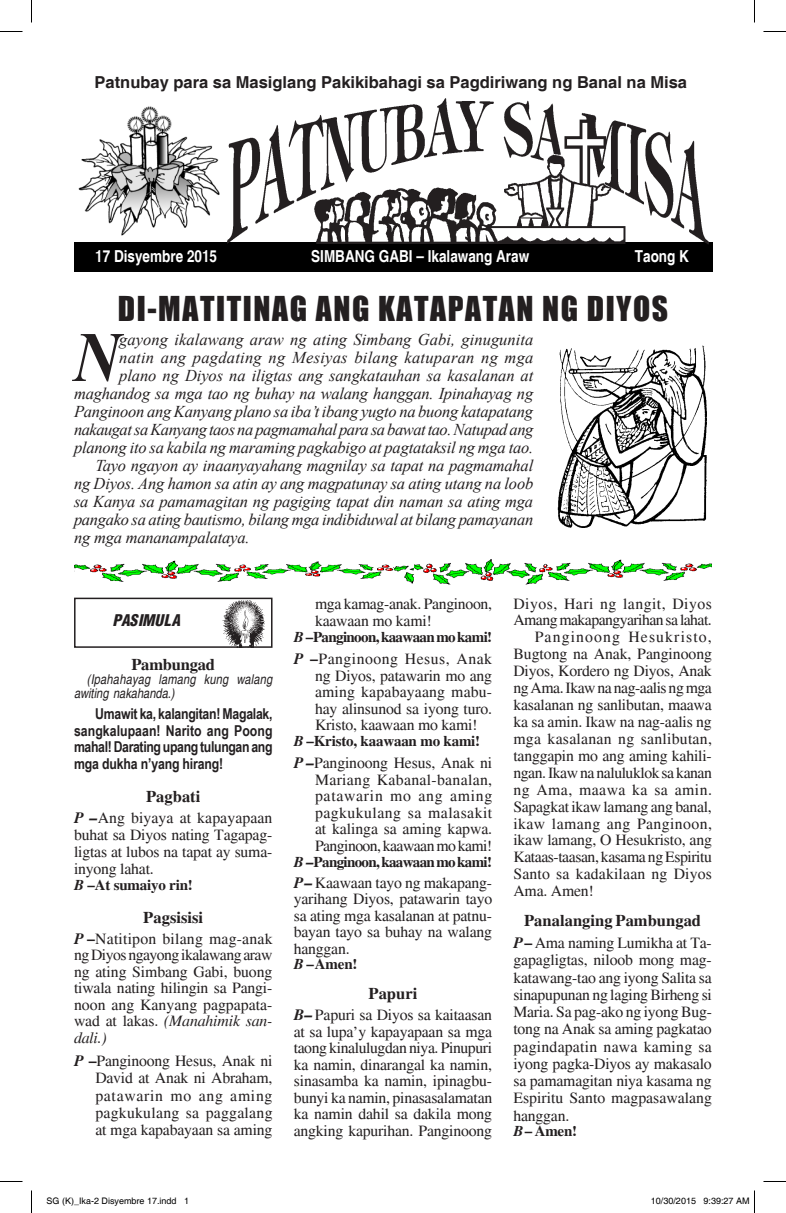
<style>
.page{position:relative;width:786px;height:1213px;background:#fff}
.page>*{position:absolute;margin:0;border:0;box-sizing:border-box;transform-origin:0 0}
.Introduction{font:italic 700 70.8px "Times New Roman";color:#231f20;scale:.9 1}
.heading_2{font:31.5px "Impact";letter-spacing:.05em;color:#231f20}
.Introduction-2{font:italic 16.5px/18px "Times New Roman";letter-spacing:-.015em;color:#231f20;text-align:right}
.t1{font:700 16.5px "Helvetica";color:#231f20}
.t2{font:700 condensed 16.5px "Helvetica";color:#fff}
.Title-Center{font:700 16.5px "Times";color:#231f20}
.Title_Centered{font:700 16.5px "Times";letter-spacing:-.01em;color:#231f20}
.P-Indent{font:15.75px/16.5px "Times";letter-spacing:-.015em;color:#231f20;text-align:justify}
.P-Indent-2{font:15.75px/16.5px "Times";letter-spacing:-.035em;color:#231f20}
.Icon-titles{font:15.75px "Switzerland Cond Black";letter-spacing:-.015em;color:#231f20}
.Text__Readings{font:700 15px/16.5px "Arial Narrow";letter-spacing:-.025em;color:#231f20;text-align:justify}
.B-indent{font:700 15px "Times";letter-spacing:-.04em;color:#231f20}
.B-indent-2{font:700 15px "Times";letter-spacing:-.015em;color:#231f20}
.B{font:700 15px "Times";letter-spacing:-.015em;color:#231f20}
.Catech_Notes{font:italic condensed 13.5px/14.2px "Helvetica";letter-spacing:.015em;color:#231f20}
.t3{font:9px "Helvetica";color:#000}
.s1{font-weight:700;font-style:italic}
.s2{font-style:italic}
.s3{font-weight:700}
</style>
<div class="page">
<div style="left:74px;top:242px;width:639px;height:29px;background:#000"></div>
<img style="left:222px;top:601px;width:43px;height:44px">
<div style="left:74px;top:598px;width:198px;height:50px;border:2px solid #231f20"></div>
<img style="left:557px;top:345px;width:150px;height:183px">
<img style="left:245px;top:561px;width:149px;height:18px">
<img style="left:394px;top:565px;width:20px;height:19px">
<img style="left:74px;top:560px;width:171px;height:22px">
<img style="left:414px;top:559px;width:132px;height:26px">
<img style="left:546px;top:559px;width:166px;height:22px">
<div style="left:68px;top:571px;width:11px;height:10px;background:#fff;border-radius:50%"></div>
<div style="left:706px;top:571px;width:11px;height:9px;background:#fff;border-radius:50%"></div>
<img style="left:227px;top:99px;width:481px;height:145px">
<img style="left:79px;top:106px;width:141px;height:130px">
<svg style="left:0;top:31px;width:22px;height:1px"></svg>
<svg style="left:763px;top:31px;width:23px;height:1px"></svg>
<svg style="left:0;top:1181px;width:22px;height:1px"></svg>
<svg style="left:763px;top:1181px;width:23px;height:1px"></svg>
<svg style="left:31px;top:0;width:1px;height:22px"></svg>
<svg style="left:31px;top:1190px;width:1px;height:23px"></svg>
<svg style="left:754px;top:0;width:1px;height:22px"></svg>
<svg style="left:754px;top:1190px;width:1px;height:23px"></svg>
<p class="t1" style="left:95px;top:72px;width:594px">Patnubay para sa Masiglang Pakikibahagi sa Pagdiriwang ng Banal na Misa</p>
<p class="t2" style="left:95px;top:246px;width:123px">17 Disyembre 2015</p>
<p class="t2" style="left:311px;top:246px;width:220px">SIMBANG GABI – Ikalawang Araw</p>
<p class="t2" style="left:635px;top:246px;width:56px">Taong K</p>
<p class="heading_2" style="left:118px;top:285px;width:552px">DI-MATITINAG ANG KATAPATAN NG DIYOS</p>
<p class="Introduction-2" style="left:74px;top:330px;width:461px">gayong ikalawang araw ng ating Simbang Gabi, ginugunita<br>natin ang pagdating ng Mesiyas bilang katuparan ng mga<br>plano ng Diyos na iligtas ang sangkatauhan sa kasalanan at maghandog sa mga tao ng buhay na walang hanggan. Ipinahayag ng Panginoon ang Kanyang plano sa iba’t ibang yugto na buong katapatang nakaugat sa Kanyang taos na pagmamahal para sa bawat tao. Natupad ang planong ito sa kabila ng maraming pagkabigo at pagtataksil ng mga tao.</p>
<p class="Introduction-2" style="left:74px;top:456px;width:461px;text-align:justify;text-indent:21px">Tayo ngayon ay inaanyayahang magnilay sa tapat na pagmamahal ng Diyos. Ang hamon sa atin ay ang magpatunay sa ating utang na loob sa Kanya sa pamamagitan ng pagiging tapat din naman sa ating mga pangako sa ating bautismo, bilang mga indibiduwal at bilang pamayanan ng mga mananampalataya.</p>
<p class="Introduction" style="left:74px;top:318px;width:53px">N</p>
<p class="Icon-titles" style="left:112px;top:610px;width:69px">PASIMULA</p>
<p class="Title_Centered" style="left:131px;top:654px;width:85px">Pambungad</p>
<p class="Catech_Notes" style="left:74px;top:672px;width:200px;text-indent:13px">(Ipahahayag lamang kung walang awiting nakahanda.)</p>
<p class="Text__Readings" style="left:74px;top:705px;width:200px;text-indent:21px">Umawit ka, kalangitan! Magalak, sangkalupaan! Narito ang Poong mahal! Darating upang tulungan ang mga dukha n’yang hirang!</p>
<p class="Title-Center" style="left:146px;top:786px;width:56px">Pagbati</p>
<p class="P-Indent" style="left:74px;top:809px;width:200px;line-height:17px"><span class="s1">P –</span>Ang biyaya at kapayapaan buhat sa Diyos nating Tagapag&shy;ligtas at lubos na tapat ay suma&shy;inyong lahat.</p>
<p class="B" style="left:74px;top:876px;width:120px"><span class="s2">B</span> –At sumaiyo rin!</p>
<p class="Title-Center" style="left:143px;top:907px;width:61px">Pagsisisi</p>
<p class="P-Indent" style="left:74px;top:930px;width:200px"><span class="s1">P</span> <span class="s3">–</span>Natitipon bilang mag-anak ng Diyos ngayong ikalawang araw ng ating Simbang Gabi, buong tiwala nating hilingin sa Pangi&shy;noon ang Kanyang pagpapata&shy;wad at lakas. <span class="s2">(Manahimik san&shy;dali.)</span></p>
<p class="P-Indent" style="left:95px;top:1052px;width:179px;line-height:17.2px;text-indent:-21px"><span class="s1">P</span> <span class="s3">–</span>Panginoong Hesus, Anak ni David at Anak ni Abraham, patawarin mo ang aming pagkukulang sa paggalang at mga kapabayaan sa aming</p>
<p class="P-Indent" style="left:315px;top:595px;width:179px;line-height:17.2px">mga kamag-anak. Panginoon, kaawaan mo kami!</p>
<p class="B-indent" style="left:294px;top:628px;width:200px"><span class="s2">B</span> –Panginoon, kaawaan mo kami!</p>
<p class="P-Indent" style="left:315px;top:651px;width:179px;text-indent:-21px"><span class="s1">P</span> <span class="s3">–</span>Panginoong Hesus, Anak ng Diyos, patawarin mo ang aming kapabayaang mabu&shy;hay alinsunod sa iyong turo.<br>Kristo, kaawaan mo kami!</p>
<p class="B-indent-2" style="left:294px;top:732px;width:188px"><span class="s2">B</span> –Kristo, kaawaan mo kami!</p>
<p class="P-Indent" style="left:315px;top:755px;width:179px;text-indent:-21px"><span class="s1">P –</span>Panginoong Hesus, Anak ni Mariang Kabanal-banalan, patawarin mo ang aming pagkukulang sa malasakit at kalinga sa aming kapwa.<br>Panginoon, kaawaan mo kami!</p>
<p class="B-indent" style="left:294px;top:853px;width:200px"><span class="s2">B –</span>Panginoon, kaawaan mo kami!</p>
<p class="P-Indent" style="left:294px;top:874px;width:200px"><span class="s1">P–</span> Kaawaan tayo ng makapang&shy;yarihang Diyos, patawarin tayo sa ating mga kasalanan at patnu&shy;bayan tayo sa buhay na walang hanggan.</p>
<p class="B-indent" style="left:294px;top:955px;width:65px"><span class="s2">B</span> --–Amen!</p>
<p class="Title-Center" style="left:369px;top:984px;width:50px">Papuri</p>
<p class="P-Indent" style="left:294px;top:1007px;width:200px"><span class="s1">B–</span> Papuri sa Diyos sa kaitaasan at sa lupa’y kapayapaan sa mga taong kinalulugdan niya. Pinupuri ka namin, dinarangal ka namin, sinasamba ka namin, ipinagbu&shy;bunyi ka namin, pinasasalamatan ka namin dahil sa dakila mong angking kapurihan. Panginoong</p>
<p class="P-Indent-2" style="left:513px;top:595px;width:200px">Diyos, Hari ng langit, Diyos<br>Amang makapangyarihan sa lahat.</p>
<p class="P-Indent" style="left:513px;top:628px;width:200px;line-height:17px;text-indent:21px">Panginoong Hesukristo, Bugtong na Anak, Panginoong Diyos, Kordero ng Diyos, Anak ng Ama. Ikaw na nag-aalis ng mga kasalanan ng sanlibutan, maawa ka sa amin. Ikaw na nag-aalis ng mga kasalanan ng sanlibutan, tanggapin mo ang aming kahili&shy;ngan. Ikaw na naluluklok sa kanan ng Ama, maawa ka sa amin.<br>Sapagkat ikaw lamang ang banal, ikaw lamang ang Panginoon, ikaw lamang, O Hesukristo, ang Kataas-taasan, kasama ng Espiritu Santo sa kadakilaan ng Diyos Ama. Amen!</p>
<p class="Title-Center" style="left:524px;top:911px;width:178px">Panalanging Pambungad</p>
<p class="P-Indent" style="left:513px;top:934px;width:200px;line-height:17.2px"><span class="s1">P</span><span class="s3">–</span> Ama naming Lumikha at Ta&shy;gapagligtas, niloob mong mag&shy;katawang-tao ang iyong Salita sa sinapupunan ng laging Birheng si Maria. Sa pag-ako ng iyong Bug&shy;tong na Anak sa aming pagkatao pagindapatin nawa kaming sa iyong pagka-Diyos ay makasalo sa pamamagitan niya kasama ng Espiritu Santo magpasawalang hanggan.</p>
<p class="B" style="left:513px;top:1122px;width:65px"><span class="s2">B</span>– Amen!</p>
<p class="t3" style="left:46px;top:1195px;width:144px">SG (K)_Ika-2 Disyembre 17.indd 1</p>
<p class="t3" style="left:651px;top:1195px;width:100px">10/30/2015 9:39:27 AM</p>
</div>
